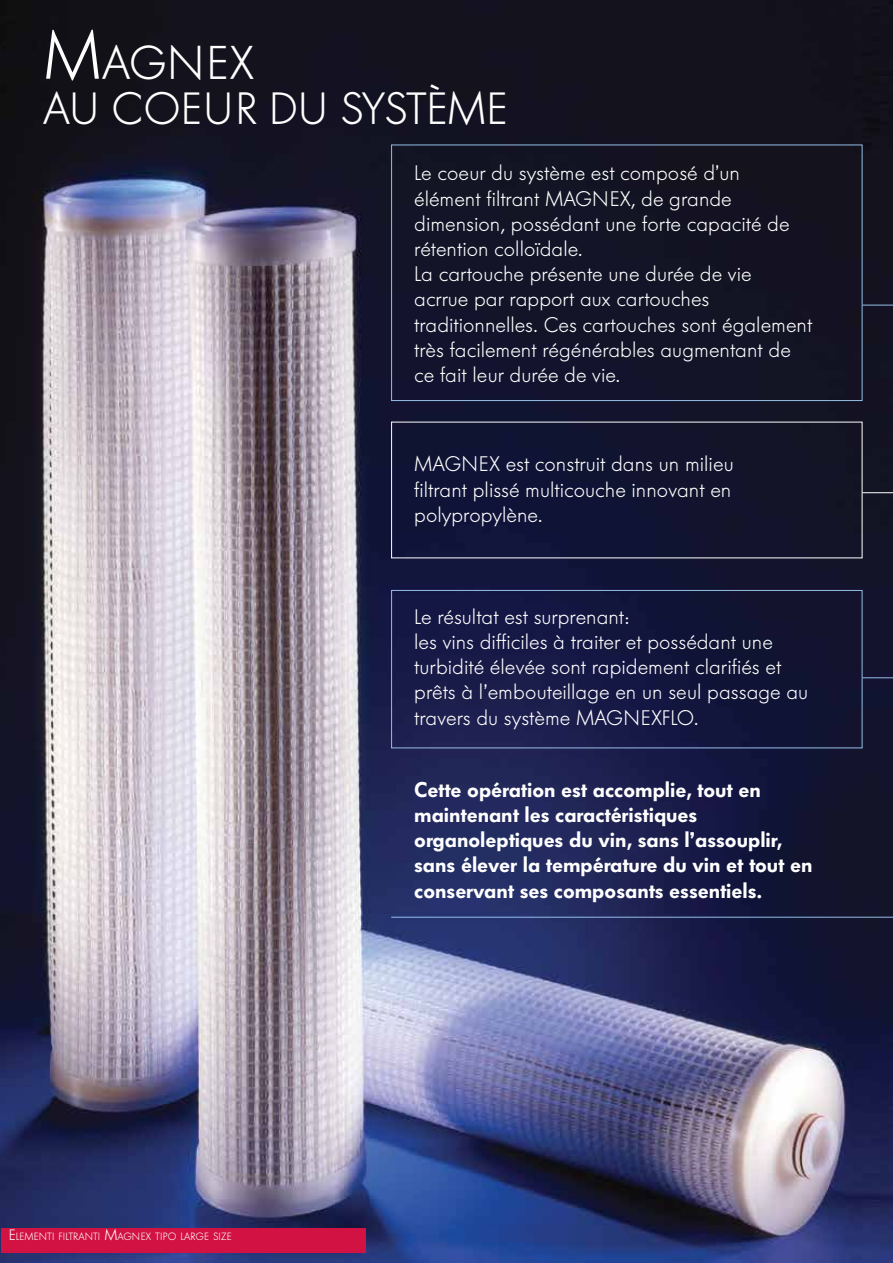
<style>
.page{position:relative;width:893px;height:1263px;background:#fff}
.page>*{position:absolute;margin:0;border:0;box-sizing:border-box;transform-origin:0 0}
.t1{font:300 47.25px "Futura BQ";letter-spacing:.02em;color:#fff}
.t2{font:300 45px "Futura BQ";letter-spacing:-.03em;color:#fff}
.t3{font:300 21px/25.2px "Futura BQ";color:#fff}
.t4{font:600 21px/25.2px "Futura BQ";color:#fff}
.t5{font:300 10.5px "Futura BQ";color:#fff}
.s1{font-size:67.5px}
.s2{font-size:15px}
</style>
<div class="page">
<img style="left:0;top:0;width:893px;height:1263px">
<div style="left:391px;top:590px;width:471px;height:158px;border:1px solid #94bee5"></div>
<div style="left:391px;top:145px;width:471px;height:256px;border:1px solid #94bee5"></div>
<hr style="left:862px;top:492px;width:31px;height:1px;background:#fff">
<hr style="left:862px;top:677px;width:31px;height:1px;background:#94bee5">
<hr style="left:862px;top:305px;width:31px;height:1px;background:#94bee5">
<hr style="left:391px;top:917px;width:502px;height:1px;background:#94bee5">
<div style="left:1px;top:1228px;width:365px;height:24px;background:#d11242"></div>
<h1 class="t1" style="left:43px;top:35px;width:212px"><span class="s1">M</span>AGNEX</h1>
<h2 class="t2" style="left:43px;top:82px;width:99px">AU COEUR</h2>
<h2 class="t2" style="left:269px;top:82px;width:208px">DU SYSTÈME</h2>
<p class="t3" style="left:414px;top:161px;width:400px">Le coeur du système est composé d’un<br>élément filtrant MAGNEX, de grande dimension, possédant une forte capacité de rétention colloïdale.<br>La cartouche présente une durée de vie<br>acrrue par rapport aux cartouches traditionnelles. Ces cartouches sont également très facilement régénérables augmentant de ce fait leur durée de vie.</p>
<p class="t3" style="left:414px;top:452px;width:321px">MAGNEX est construit dans un milieu filtrant plissé multicouche innovant en polypropylène.</p>
<p class="t3" style="left:414px;top:604px;width:396px">Le résultat est surprenant:<br>les vins difficiles à traiter et possédant une turbidité élevée sont rapidement clarifiés et prêts à l’embouteillage en un seul passage au travers du système MAGNEXFLO.</p>
<p class="t5" style="left:9px;top:1230px;width:224px"><span class="s2">E</span> LEMENTI FILTRANTI <span class="s2">M</span>AGNEX TIPO LARGE SIZE</p>
<p class="t4" style="left:414px;top:777px;width:400px">Cette opération est accomplie, tout en maintenant les caractéristiques organoleptiques du vin, sans l’assouplir, sans élever la température du vin et tout en conservant ses composants essentiels.</p>
</div>
